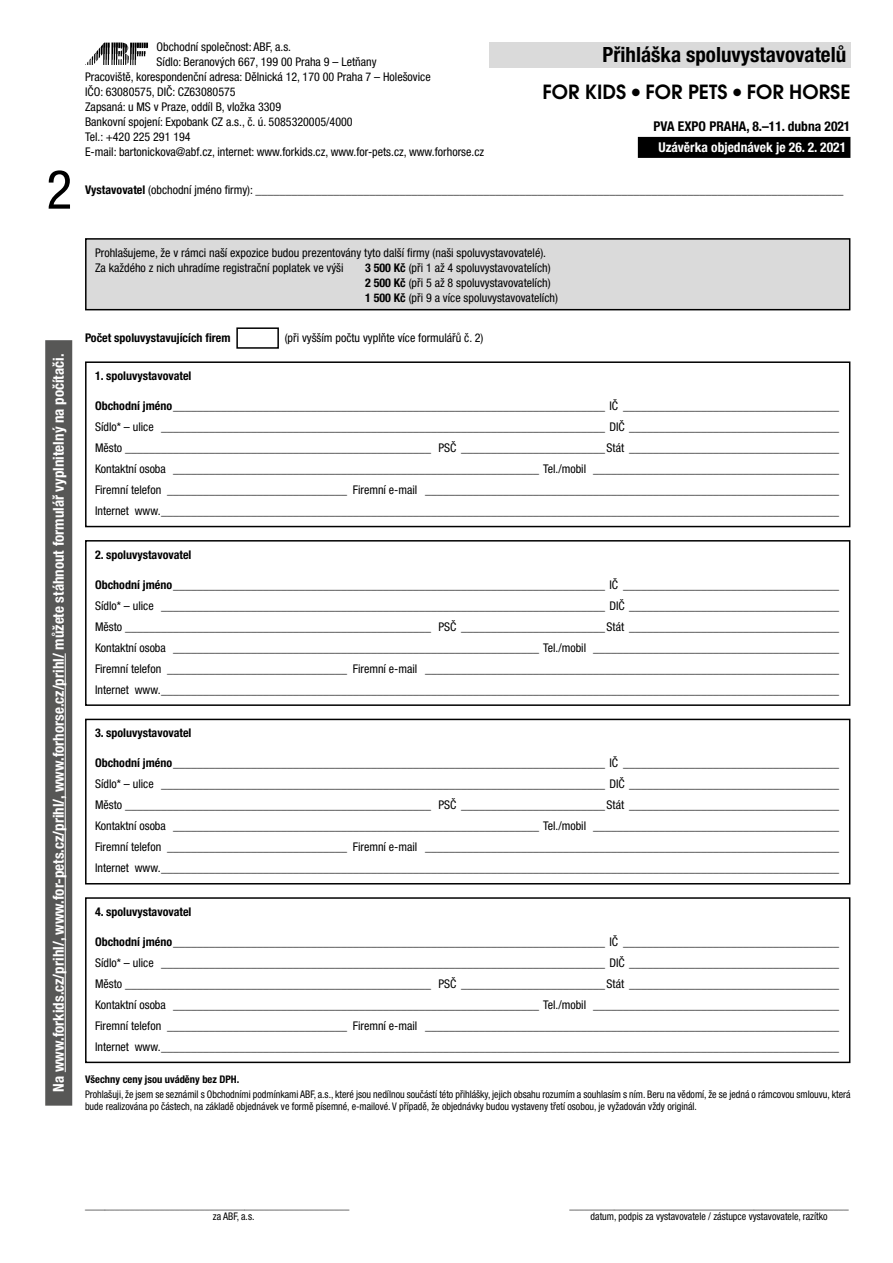
<style>
.page{position:relative;width:893px;height:1263px;background:#fff}
.page>*{position:absolute;margin:0;border:0;box-sizing:border-box;transform-origin:0 0}
.t1{font:condensed 54px "Helvetica Neue LT Pro";color:#000}
.t2{font:700 condensed 21px "Helvetica Neue LT Pro";color:#000}
.t3{font:19.5px "Avant Gar Got Itc LOT Dem";color:#000}
.t4{font:700 condensed 15px "Helvetica Neue LT Pro";color:#fff}
.t5{font:700 condensed 13.5px "Helvetica Neue LT Pro";color:#fff}
.t6{font:700 condensed 13.5px "Helvetica Neue LT Pro";color:#000}
.t7{font:condensed 12px/21px "Helvetica Neue LT Pro";color:#000;text-align:justify}
.t8{font:700 condensed 12px "Helvetica Neue LT Pro";color:#000}
.t9{font:condensed 10.5px/11.2px "Helvetica Neue LT Pro";color:#000;scale:.95 1}
.t10{font:700 condensed 10.5px "Helvetica Neue LT Pro";color:#000}
.s1{font-weight:700}
</style>
<div class="page">
<svg style="left:85px;top:42px;width:63px;height:23px"></svg>
<div style="left:45px;top:340px;width:27px;height:766px;background:#575756"></div>
<hr style="left:65px;top:653px;width:1px;height:419px;background:#fff">
<div style="left:638px;top:137px;width:212px;height:21px;background:#000"></div>
<div style="left:489px;top:43px;width:361px;height:25px;background:#dadada"></div>
<div style="left:236px;top:327px;width:43px;height:22px;border:2px solid #000"></div>
<div style="left:86px;top:239px;width:764px;height:71px;background:#dadada"></div>
<div style="left:85px;top:238px;width:765px;height:72px;border:2px solid #000"></div>
<div style="left:85px;top:361px;width:765px;height:166px;border:2px solid #000"></div>
<div style="left:85px;top:540px;width:765px;height:166px;border:2px solid #000"></div>
<div style="left:85px;top:719px;width:765px;height:165px;border:2px solid #000"></div>
<div style="left:85px;top:897px;width:765px;height:166px;border:2px solid #000"></div>
<h1 class="t1" style="left:46px;top:158px;width:27px">2</h1>
<p class="t7" style="left:157px;top:36px;width:136px">Obchodní společnost: ABF, a.s.</p>
<p class="t7" style="left:157px;top:51px;width:221px">Sídlo: Beranových 667, 199 00 Praha 9 – Letňany</p>
<p class="t7" style="left:85px;top:66px;width:347px">Pracoviště, korespondenční adresa: Dělnická 12, 170 00 Praha 7 – Holešovice</p>
<p class="t7" style="left:85px;top:81px;width:152px">IČO: 63080575, DIČ: CZ63080575</p>
<p class="t7" style="left:85px;top:96px;width:198px">Zapsaná: u MS v Praze, oddíl B, vložka 3309</p>
<p class="t7" style="left:85px;top:111px;width:269px">Bankovní spojení: Expobank CZ a.s., č. ú. 5085320005/4000</p>
<p class="t7" style="left:85px;top:126px;width:107px">Tel.: +420 225 291 194</p>
<p class="t7" style="left:85px;top:141px;width:401px">E-mail: bartonickova@abf.cz, internet: www.forkids.cz, www.for-pets.cz, www.forhorse.cz</p>
<h2 class="t2" style="left:603px;top:42px;width:245px">Přihláška spoluvystavovatelů</h2>
<h3 class="t3" style="left:543px;top:80px;width:309px">FOR KIDS ● FOR PETS ● FOR HORSE</h3>
<p class="t6" style="left:654px;top:118px;width:198px">PVA EXPO PRAHA, 8.–11. dubna 2021</p>
<p class="t5" style="left:658px;top:139px;width:189px">Uzávěrka objednávek je 26. 2. 2021</p>
<p class="t7" style="left:85px;top:179px;width:760px"><span class="s1">Vystavovatel</span> (obchodní jméno firmy): __________________________________________________________________________________________________</p>
<p class="t4" style="left:49px;top:1091px;width:739px;rotate:-90deg">Na www.forkids.cz/prihl/, www.for-pets.cz/prihl/, www.forhorse.cz/prihl/ můžete stáhnout formulář vyplnitelný na počítači.</p>
<p class="t7" style="left:95px;top:245px;width:453px;line-height:15px">Prohlašujeme, že v rámci naší expozice budou prezentovány tyto další firmy (naši spoluvystavovatelé).<br>Za každého z nich uhradíme registrační poplatek ve výši</p>
<p class="t7" style="left:365px;top:260px;width:194px;line-height:15px;text-align:left"><span class="s1">3 500 Kč</span> (při 1 až 4 spoluvystavovatelích)<br><span class="s1">2 500 Kč</span> (při 5 až 8 spoluvystavovatelích)<br><span class="s1">1 500 Kč</span> (při 9 a více spoluvystavovatelích)</p>
<p class="t8" style="left:85px;top:331px;width:147px">Počet spoluvystavujících firem</p>
<p class="t7" style="left:285px;top:327px;width:200px">(při vyšším počtu vyplňte více formulářů č. 2)</p>
<p class="t8" style="left:95px;top:368px;width:98px">1. spoluvystavovatel</p>
<p class="t7" style="left:95px;top:395px;width:745px"><span class="s1">Obchodní jméno</span>________________________________________________________________________ IČ ____________________________________ Sídlo* – ulice __________________________________________________________________________ DIČ ___________________________________ Město ___________________________________________________ PSČ ________________________Stát ___________________________________ Kontaktní osoba _____________________________________________________________ Tel./mobil _________________________________________ Firemní telefon ______________________________ Firemní e-mail _____________________________________________________________________ Internet www._________________________________________________________________________________________________________________</p>
<p class="t8" style="left:95px;top:547px;width:98px">2. spoluvystavovatel</p>
<p class="t7" style="left:95px;top:574px;width:745px"><span class="s1">Obchodní jméno</span>________________________________________________________________________ IČ ____________________________________ Sídlo* – ulice __________________________________________________________________________ DIČ ___________________________________ Město ___________________________________________________ PSČ ________________________Stát ___________________________________ Kontaktní osoba _____________________________________________________________ Tel./mobil _________________________________________ Firemní telefon ______________________________ Firemní e-mail _____________________________________________________________________ Internet www._________________________________________________________________________________________________________________</p>
<p class="t8" style="left:95px;top:726px;width:98px">3. spoluvystavovatel</p>
<p class="t7" style="left:95px;top:752px;width:745px"><span class="s1">Obchodní jméno</span>________________________________________________________________________ IČ ____________________________________ Sídlo* – ulice __________________________________________________________________________ DIČ ___________________________________ Město ___________________________________________________ PSČ ________________________Stát ___________________________________ Kontaktní osoba _____________________________________________________________ Tel./mobil _________________________________________ Firemní telefon ______________________________ Firemní e-mail _____________________________________________________________________ Internet www._________________________________________________________________________________________________________________</p>
<p class="t8" style="left:95px;top:904px;width:98px">4. spoluvystavovatel</p>
<p class="t7" style="left:95px;top:931px;width:745px"><span class="s1">Obchodní jméno</span>________________________________________________________________________ IČ ____________________________________ Sídlo* – ulice __________________________________________________________________________ DIČ ___________________________________ Město ___________________________________________________ PSČ ________________________Stát ___________________________________ Kontaktní osoba _____________________________________________________________ Tel./mobil _________________________________________ Firemní telefon ______________________________ Firemní e-mail _____________________________________________________________________ Internet www._________________________________________________________________________________________________________________</p>
<p class="t10" style="left:85px;top:1073px;width:156px">Všechny ceny jsou uváděny bez DPH.</p>
<p class="t9" style="left:85px;top:1089px;width:807px">Prohlašuji, že jsem se seznámil s Obchodními podmínkami ABF, a.s., které jsou nedílnou součástí této přihlášky, jejich obsahu rozumím a souhlasím s ním. Beru na vědomí, že se jedná o rámcovou smlouvu, která bude realizována po částech, na základě objednávek ve formě písemné, e-mailové. V případě, že objednávky budou vystaveny třetí osobou, je vyžadován vždy originál.</p>
<p class="t9" style="left:85px;top:1199px;width:280px">_____________________________________________________</p>
<p class="t9" style="left:569px;top:1199px;width:296px">________________________________________________________</p>
<p class="t9" style="left:213px;top:1210px;width:45px">za ABF, a.s.</p>
<p class="t9" style="left:591px;top:1210px;width:251px">datum, podpis za vystavovatele / zástupce vystavovatele, razítko</p>
</div>
